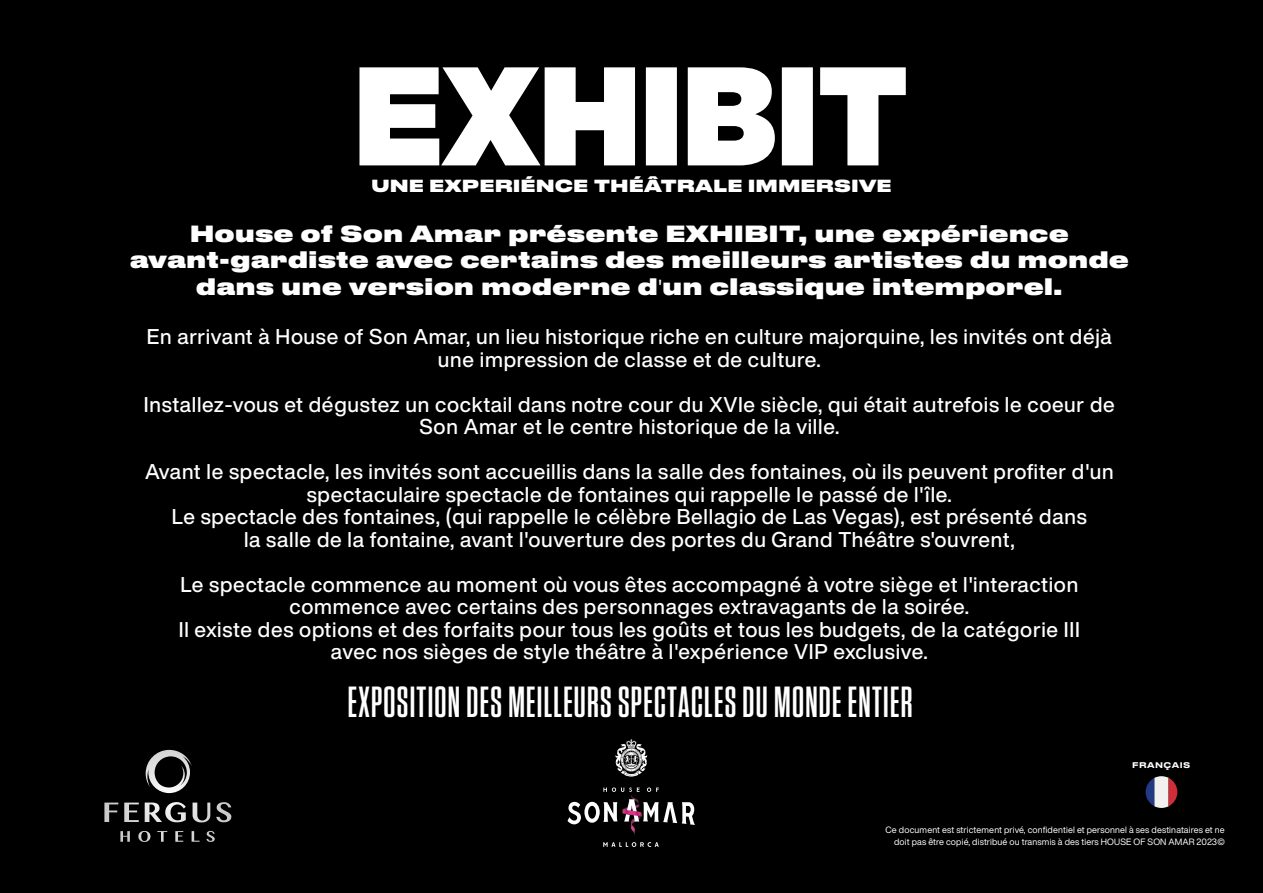
<style>
.page{position:relative;width:1263px;height:893px;background:#000}
.page>*{position:absolute;margin:0;border:0;box-sizing:border-box;transform-origin:0 0}
.t1{font:600 43.5px "Tungsten Condensed";letter-spacing:.03em;color:#fff}
.t2{font:22.05px/26.4px "Druk Text Wide Super";color:#fff;text-align:center}
.t3{font:500 21px/22.5px "Helvetica Now Display";letter-spacing:.035em;color:#fff;text-align:center}
.t4{font:16.5px "Druk Text Wide Super";color:#fff}
.t5{font:9px/12px "Helvetica Now Display";letter-spacing:.02em;color:#fff}
.t6{font:500 7.8px "Druk Text Wide";letter-spacing:.05em;color:#fff}
.s1{font-family:"Myriad Pro"}
</style>
<div class="page">
<svg style="left:359px;top:67px;width:547px;height:98px;fill:#fff"></svg>
<svg style="left:615px;top:739px;width:32px;height:37px"></svg>
<svg style="left:567px;top:787px;width:128px;height:60px"></svg>
<svg style="left:146px;top:750px;width:85px;height:72px"></svg>
<svg style="left:1145px;top:776px;width:32px;height:32px"></svg>
<p class="t4" style="left:371px;top:171px;width:522px">UNE EXPERIÉNCE THÉÂTRALE IMMERSIVE</p>
<p class="t2" style="left:130px;top:218px;width:1001px">House of Son Amar présente EXHIBIT, une expérience avant-gardiste avec certains des meilleurs artistes du monde dans une version moderne d<span class="s1">'</span>un classique intemporel.</p>
<p class="t3" style="left:147px;top:325px;width:967px">En arrivant à House of Son Amar, un lieu historique riche en culture majorquine, les invités ont déjà une impression de classe et de culture.</p>
<p class="t3" style="left:144px;top:393px;width:972px">Installez-vous et dégustez un cocktail dans notre cour du XVIe siècle, qui était autrefois le coeur de<br>Son Amar et le centre historique de la ville.</p>
<p class="t3" style="left:145px;top:460px;width:970px">Avant le spectacle, les invités sont accueillis dans la salle des fontaines, où ils peuvent profiter d'un spectaculaire spectacle de fontaines qui rappelle le passé de l'île.<br>Le spectacle des fontaines, (qui rappelle le célèbre Bellagio de Las Vegas), est présenté dans<br>la salle de la fontaine, avant l'ouverture des portes du Grand Théâtre s'ouvrent,</p>
<p class="t3" style="left:179px;top:573px;width:903px">Le spectacle commence au moment où vous êtes accompagné à votre siège et l'interaction commence avec certains des personnages extravagants de la soirée.<br>Il existe des options et des forfaits pour tous les goûts et tous les budgets, de la catégorie III avec nos sièges de style théâtre à l'expérience VIP exclusive.</p>
<h1 class="t1" style="left:348px;top:681px;width:566px">EXPOSITION DES MEILLEURS SPECTACLES DU MONDE ENTIER</h1>
<p class="t6" style="left:1132px;top:758px;width:60px">FRANÇAIS</p>
<p class="t5" style="left:885px;top:824px;width:341px;text-align:right">Ce document est strictement privé, confidentiel et personnel à ses destinataires et ne doit pas être copié, distribué ou transmis à des tiers HOUSE OF SON AMAR 2023©</p>
<p class="t5" style="left:884px;top:824px;width:342px">This document is strictly private, confidential and personal to its recipients and hould not be copied, distributed or passed to any third pa ty. HOUSE OF SON AMAR 2023<sup>©</sup></p>
</div>
